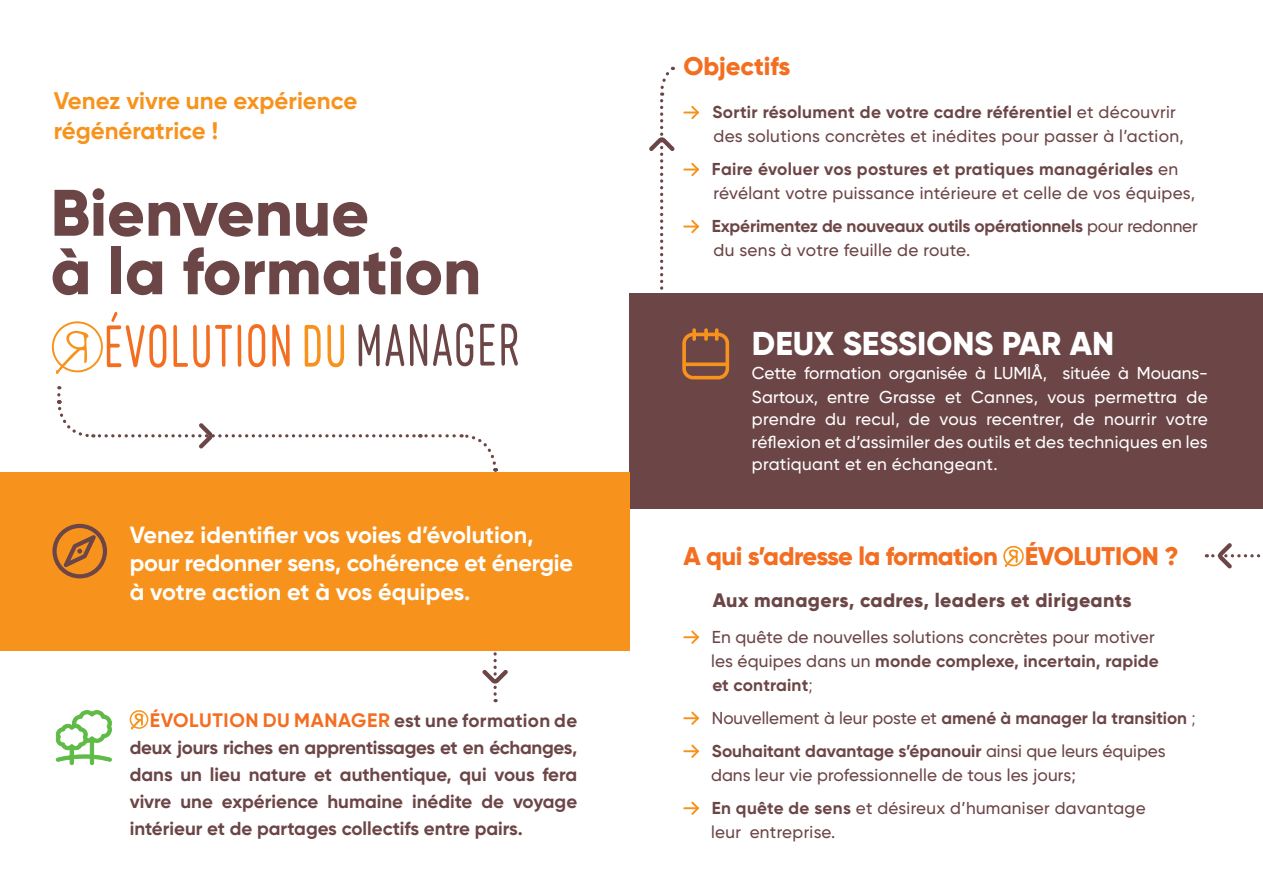
<style>
.page{position:relative;width:1263px;height:893px;background:#fff}
.page>*{position:absolute;margin:0;border:0;box-sizing:border-box;transform-origin:0 0}
.t1{font:800 65.55px "Gilroy";color:#6c4546}
.t2{font:800 33px "Gilroy";color:#fff}
.t3{font:800 25.5px "Gilroy";letter-spacing:-.02em;color:#f36e21}
.t4{font:700 24px "Gilroy";color:#f7931d}
.t5{font:700 23.4px/28.5px "Gilroy";letter-spacing:-.01em;color:#fff}
.t6{font:800 19.5px "Gilroy";letter-spacing:.02em;color:#6c4546}
.t7{font:700 19.5px "Gilroy";letter-spacing:.03em;color:#f36e21}
.t8{font:700 18.75px/27px "Gilroy";color:#6c4546;text-align:justify}
.t9{font:500 17.25px/33px "Gilroy";letter-spacing:.01em;color:#6c4546}
.t10{font:500 17.25px/22.8px "Gilroy";letter-spacing:.02em;color:#fff;text-align:justify}
.t11{font:700 17.25px/33px "Gilroy";letter-spacing:.01em;color:#6c4546}
.s1{font-size:18.75px;color:#6c4546}
.s2{font-weight:500}
.s3{font-weight:700}
.s4{font-weight:400}
</style>
<div class="page">
<svg style="left:482px;top:652px;width:26px;height:50px"></svg>
<svg style="left:461px;top:434px;width:37px;height:38px"></svg>
<div style="left:629px;top:293px;width:634px;height:216px;background:#6c4546"></div>
<svg style="left:131px;top:710px;width:13px;height:20px"></svg>
<div style="left:129px;top:710px;width:20px;height:19px;border:2px solid #f7931d;border-radius:50%"></div>
<svg style="left:683px;top:106px;width:16px;height:13px"></svg>
<svg style="left:683px;top:163px;width:16px;height:13px"></svg>
<svg style="left:683px;top:220px;width:16px;height:13px"></svg>
<svg style="left:1004px;top:545px;width:15px;height:22px"></svg>
<div style="left:1003px;top:546px;width:21px;height:21px;border:2px solid #f7931d;border-radius:50%"></div>
<svg style="left:683px;top:630px;width:16px;height:14px"></svg>
<svg style="left:683px;top:711px;width:16px;height:14px"></svg>
<svg style="left:683px;top:744px;width:16px;height:14px"></svg>
<svg style="left:683px;top:801px;width:16px;height:14px"></svg>
<div style="left:0;top:472px;width:629px;height:179px;background:#f7931d"></div>
<svg style="left:173px;top:325px;width:59px;height:42px"></svg>
<hr style="left:238px;top:325px;width:3px;height:42px;background:#f36e21;border-radius:2px">
<svg style="left:248px;top:324px;width:17px;height:43px"></svg>
<svg style="left:272px;top:324px;width:18px;height:43px"></svg>
<svg style="left:305px;top:325px;width:16px;height:42px"></svg>
<svg style="left:327px;top:325px;width:17px;height:42px"></svg>
<svg style="left:358px;top:324px;width:46px;height:42px"></svg>
<svg style="left:410px;top:324px;width:17px;height:42px"></svg>
<svg style="left:433px;top:323px;width:40px;height:43px"></svg>
<svg style="left:480px;top:324px;width:15px;height:42px"></svg>
<svg style="left:501px;top:324px;width:17px;height:42px"></svg>
<svg style="left:52px;top:312px;width:114px;height:62px"></svg>
<svg style="left:52px;top:524px;width:55px;height:54px"></svg>
<svg style="left:1213px;top:543px;width:48px;height:25px"></svg>
<svg style="left:682px;top:328px;width:47px;height:51px"></svg>
<svg style="left:649px;top:67px;width:25px;height:223px"></svg>
<svg style="left:55px;top:710px;width:57px;height:55px"></svg>
<svg style="left:57px;top:386px;width:397px;height:62px"></svg>
<p class="t4" style="left:54px;top:85px;width:305px">Venez vivre une expérience</p>
<p class="t4" style="left:54px;top:115px;width:166px">régénératrice !</p>
<p class="t1" style="left:51px;top:171px;width:320px">Bienvenue</p>
<p class="t1" style="left:51px;top:230px;width:432px">à la formation</p>
<p class="t5" style="left:130px;top:520px;width:406px">Venez identifier vos voies d’évolution,</p>
<p class="t5" style="left:130px;top:548px;width:445px">pour redonner sens, cohérence et énergie à votre action et à vos équipes.</p>
<p class="t7" style="left:150px;top:708px;width:429px">ÉVOLUTION DU MANAGER <span class="s1">est une formation de</span></p>
<p class="t8" style="left:130px;top:734px;width:449px">deux jours riches en apprentissages et en échanges, dans un lieu nature et authentique, qui vous fera vivre une expérience humaine inédite de voyage intérieur et de partages collectifs entre pairs.</p>
<p class="t3" style="left:683px;top:50px;width:109px">Objectifs</p>
<p class="t11" style="left:712px;top:95px;width:465px">Sortir résolument de votre cadre référentiel <span class="s2">et découvrir</span></p>
<p class="t9" style="left:712px;top:119px;width:474px">des solutions concrètes et inédites pour passer à l’action,<br><span class="s3">Faire évoluer vos postures et pratiques managériales</span> en</p>
<p class="t9" style="left:712px;top:176px;width:487px">révélant votre puissance intérieure et celle de vos équipes,<br><span class="s3">Expérimentez de nouveaux outils opérationnels</span> pour redonner</p>
<p class="t9" style="left:713px;top:233px;width:258px">du sens à votre feuille de route.</p>
<p class="t2" style="left:752px;top:322px;width:364px">DEUX SESSIONS PAR AN</p>
<p class="t10" style="left:752px;top:361px;width:457px">Cette formation organisée à LUMIÅ, située à Mouans-Sartoux, entre Grasse et Cannes, vous permettra de prendre du recul, de vous recentrer, de nourrir votre réflexion et d’assimiler des outils et des techniques en les pratiquant et en échangeant.</p>
<p class="t3" style="left:683px;top:540px;width:497px">A qui s’adresse la formation ÉVOLUTION ?</p>
<p class="t6" style="left:713px;top:588px;width:420px">Aux managers, cadres, leaders et dirigeants</p>
<p class="t9" style="left:712px;top:620px;width:444px">En quête de nouvelles solutions concrètes pour motiver</p>
<p class="t11" style="left:711px;top:644px;width:449px"><span class="s2">les équipes dans un</span> monde complexe, incertain, rapide</p>
<p class="t11" style="left:712px;top:668px;width:485px">et contraint<span class="s4">;<br></span><span class="s2">Nouvellement à leur poste et</span> amené à manager la transition <span class="s4">;</span></p>
<p class="t9" style="left:711px;top:739px;width:456px;line-height:24px"><span class="s3">Souhaitant davantage s’épanouir</span> ainsi que leurs équipes dans leur vie professionnelle de tous les jours;</p>
<p class="t9" style="left:712px;top:791px;width:435px"><span class="s3">En quête de sens</span> et désireux d’humaniser davantage</p>
<p class="t9" style="left:711px;top:815px;width:126px">leur entreprise.</p>
</div>
